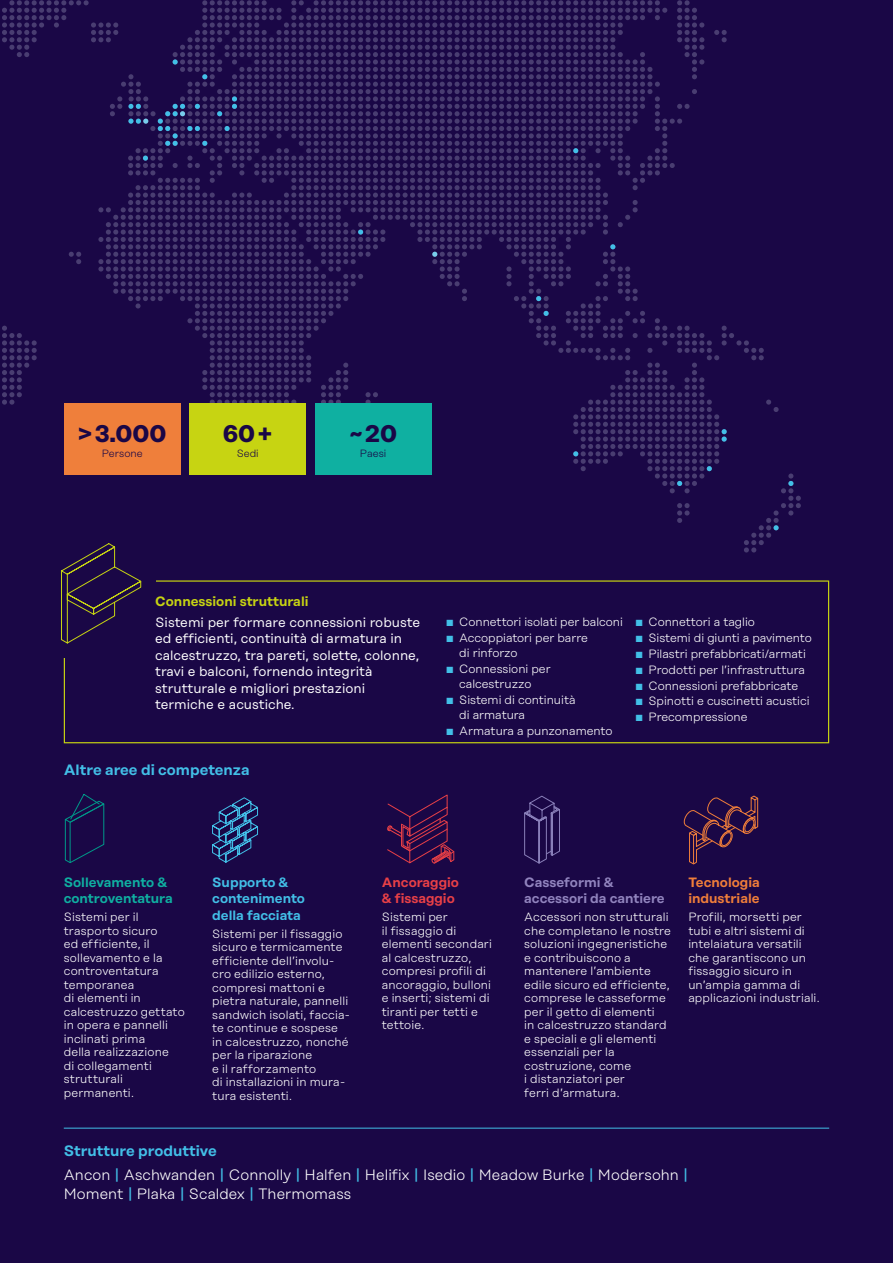
<style>
.page{position:relative;width:893px;height:1263px;background:#1a0746}
.page>*{position:absolute;margin:0;border:0;box-sizing:border-box;transform-origin:0 0}
.t1{font:700 24px "Rational Display";color:#1a0746}
.t2{font:300 15px/23.7px "Rational Display";letter-spacing:.005em;color:#fff}
.t3{font:600 15px "Rational Display";color:#42bfe7}
.t4{font:13.5px/16.5px "Rational Display";color:#fff}
.t5{font:600 13.5px/16.5px "Rational Display";color:#42bfe7}
.t6{font:600 13.5px/16.5px "Rational Display";color:#9184be}
.t7{font:600 13.5px/16.5px "Rational Display";color:#0fb0a1}
.t8{font:600 13.5px "Rational Display";color:#c7d412}
.t9{font:600 13.5px/16.5px "Rational Display";color:#f07e3a}
.t10{font:600 13.5px/16.5px "Rational Display";color:#e94047}
.t11{font:300 12px/13.5px "Rational Display";letter-spacing:.01em;color:#fff}
.t12{font:300 10.5px "Rational Display";color:#1a0746}
.s1{color:#42bfe7}
.s2{font-weight:600;color:#42bfe7}
.s3{font-weight:500;color:#42bfe7}
</style>
<div class="page">
<hr style="left:64px;top:1128px;width:765px;height:1px;background:#42bfe7">
<svg style="left:64px;top:794px;width:41px;height:69px"></svg>
<svg style="left:387px;top:794px;width:67px;height:70px"></svg>
<svg style="left:212px;top:797px;width:46px;height:66px"></svg>
<svg style="left:524px;top:795px;width:36px;height:69px"></svg>
<svg style="left:684px;top:795px;width:75px;height:69px"></svg>
<svg style="left:2px;top:0;width:799px;height:644px"></svg>
<div style="left:189px;top:404px;width:117px;height:71px;background:#c7d412"></div>
<div style="left:64px;top:404px;width:117px;height:71px;background:#ef7f3b"></div>
<div style="left:315px;top:404px;width:117px;height:71px;background:#0fb0a1"></div>
<h1 class="t1" style="left:78px;top:419px;width:90px">&gt; 3.000</h1>
<p class="t12" style="left:102px;top:447px;width:42px">Persone</p>
<h1 class="t1" style="left:223px;top:419px;width:51px">60 +</h1>
<p class="t12" style="left:237px;top:447px;width:24px">Sedi</p>
<h1 class="t1" style="left:349px;top:419px;width:49px">~ 20</h1>
<p class="t12" style="left:360px;top:447px;width:28px">Paesi</p>
<p class="t8" style="left:155px;top:593px;width:155px">Connessioni strutturali</p>
<p class="t4" style="left:155px;top:614px;width:266px">Sistemi per formare connessioni robuste ed efficienti, continuità di armatura in calcestruzzo, tra pareti, solette, colonne, travi e balconi, fornendo integrità strutturale e migliori prestazioni termiche e acustiche.</p>
<p class="t3" style="left:64px;top:761px;width:187px">Altre aree di competenza</p>
<p class="t11" style="left:446px;top:615px;width:178px"><span class="s1">■</span> Connettori isolati per balconi</p>
<p class="t11" style="left:459px;top:630px;width:130px;line-height:15px;text-indent:-13px"><span class="s1">■</span> Accoppiatori per barre di rinforzo</p>
<p class="t11" style="left:446px;top:661px;width:106px;line-height:15px;text-align:center"><span class="s1">■</span> Connessioni per calcestruzzo</p>
<p class="t11" style="left:459px;top:692px;width:118px;line-height:15px;text-indent:-13px"><span class="s1">■</span> Sistemi di continuità di armatura</p>
<p class="t11" style="left:446px;top:724px;width:167px"><span class="s1">■</span> Armatura a punzonamento</p>
<p class="t11" style="left:636px;top:615px;width:121px"><span class="s1">■</span> Connettori a taglio</p>
<p class="t11" style="left:636px;top:631px;width:178px"><span class="s1">■</span> Sistemi di giunti a pavimento</p>
<p class="t11" style="left:636px;top:647px;width:172px"><span class="s1">■</span> Pilastri prefabbricati/armati</p>
<p class="t11" style="left:636px;top:663px;width:171px"><span class="s1">■</span> Prodotti per l’infrastruttura</p>
<p class="t11" style="left:636px;top:679px;width:164px"><span class="s1">■</span> Connessioni prefabbricate</p>
<p class="t11" style="left:636px;top:694px;width:175px"><span class="s1">■</span> Spinotti e cuscinetti acustici</p>
<p class="t11" style="left:636px;top:710px;width:113px"><span class="s1">■</span> Precompressione</p>
<p class="t7" style="left:64px;top:874px;width:111px">Sollevamento &amp; controventatura</p>
<p class="t11" style="left:64px;top:910px;width:122px">Sistemi per il trasporto sicuro<br>ed efficiente, il sollevamento e la controventatura temporanea<br>di elementi in calcestruzzo gettato in opera e pannelli inclinati prima<br>della realizzazione<br>di collegamenti strutturali permanenti.</p>
<p class="t5" style="left:212px;top:874px;width:94px">Supporto &amp; contenimento della facciata</p>
<p class="t11" style="left:212px;top:927px;width:139px">Sistemi per il fissaggio sicuro e termicamente efficiente dell’involu&shy;cro edilizio esterno, compresi mattoni e pietra naturale, pannelli sandwich isolati, faccia&shy;te continue e sospese in calcestruzzo, nonché per la riparazione<br>e il rafforzamento<br>di installazioni in mura&shy;tura esistenti.</p>
<p class="t10" style="left:382px;top:874px;width:79px">Ancoraggio &amp; fissaggio</p>
<p class="t11" style="left:382px;top:910px;width:112px">Sistemi per<br>il fissaggio di elementi secondari al calcestruzzo, compresi profili di ancoraggio, bulloni e inserti; sistemi di tiranti per tetti e tettoie.</p>
<p class="t6" style="left:524px;top:874px;width:142px">Casseformi &amp; accessori da cantiere</p>
<p class="t11" style="left:524px;top:910px;width:148px">Accessori non strutturali che completano le nostre soluzioni ingegneristiche e contribuiscono a mantenere l’ambiente edile sicuro ed efficiente, comprese le casseforme per il getto di elementi<br>in calcestruzzo standard e speciali e gli elementi essenziali per la costruzione, come<br>i distanziatori per<br>ferri d’armatura.</p>
<p class="t9" style="left:688px;top:874px;width:73px">Tecnologia industriale</p>
<p class="t11" style="left:688px;top:910px;width:133px">Profili, morsetti per tubi e altri sistemi di intelaiatura versatili che garantiscono un fissaggio sicuro in un’ampia gamma di applicazioni industriali.</p>
<p class="t2" style="left:64px;top:1139px;width:626px"><span class="s2">Strutture produttive<br></span>Ancon <span class="s3">|</span> Aschwanden <span class="s3">|</span> Connolly <span class="s3">|</span> Halfen <span class="s3">|</span> Helifix <span class="s3">|</span> Isedio <span class="s3">|</span> Meadow Burke <span class="s3">|</span> Modersohn <span class="s3">|</span></p>
<p class="t2" style="left:64px;top:1182px;width:289px">Moment <span class="s3">|</span> Plaka <span class="s3">|</span> Scaldex <span class="s3">|</span> Thermomass</p>
</div>
